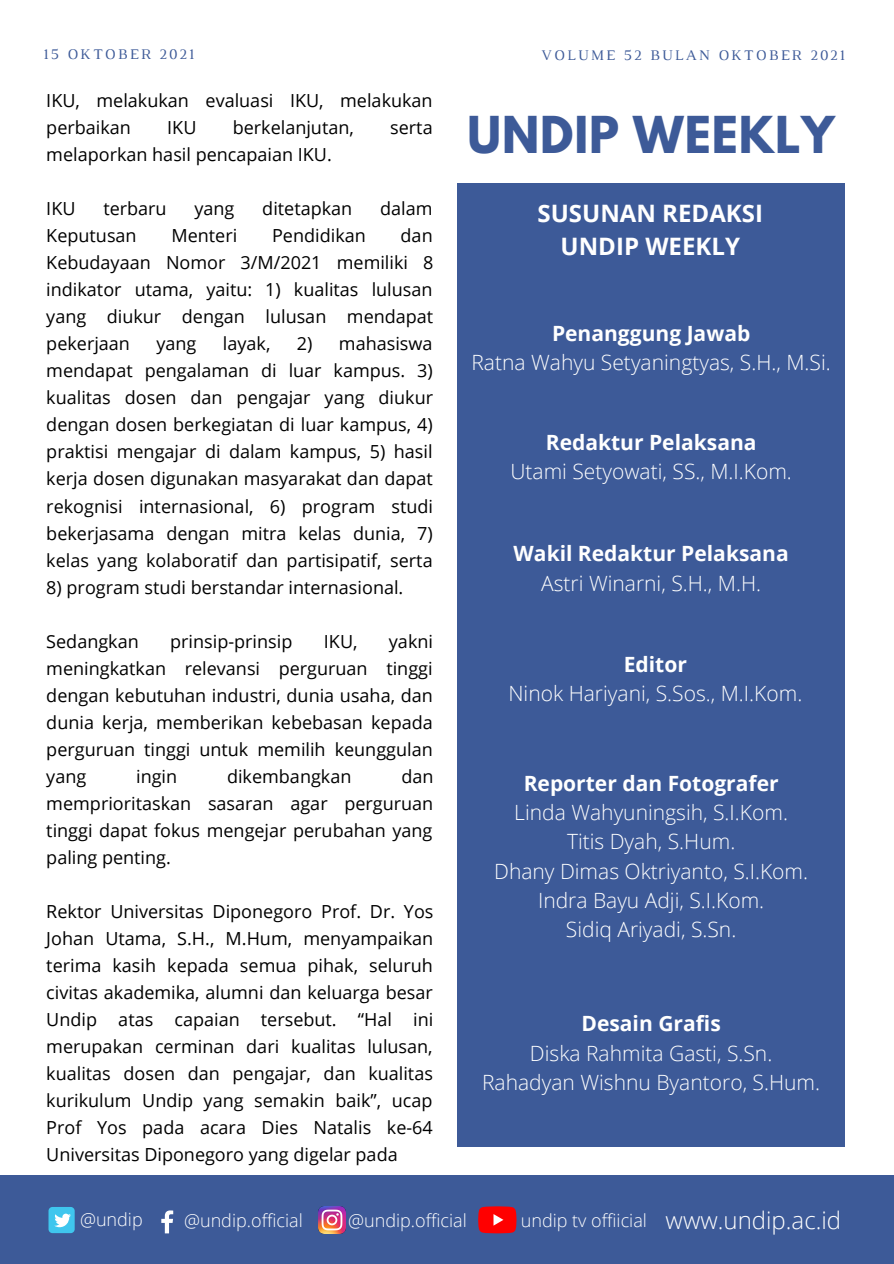
<style>
.page{position:relative;width:894px;height:1264px;background:#fff}
.page>*{position:absolute;margin:0;border:0;box-sizing:border-box;transform-origin:0 0}
.t1{font:700 45px "League Spartan";letter-spacing:.02em;color:#3d5a98}
.t2{font:700 24px "Open Sans";color:#fff}
.t3{font:300 24px "Open Sans";color:#fff}
.t4{font:300 21px "Open Sans";color:#fff}
.t5{font:700 21px "Open Sans";color:#fff}
.t6{font:18px/27px "Open Sans";color:#000;text-align:justify}
.t7{font:300 18px "Open Sans";color:#fff}
.t8{font:15px "Luthier";letter-spacing:.14em;color:#3d5a98}
</style>
<div class="page">
<div style="left:0;top:1175px;width:893px;height:88px;background:#3d5a98"></div>
<div style="left:48px;top:1206px;width:27px;height:27px;background:#3fc6ee;border-radius:4px"></div>
<svg style="left:54px;top:1213px;width:17px;height:14px"></svg>
<svg style="left:161px;top:1210px;width:12px;height:23px"></svg>
<svg style="left:478px;top:1206px;width:38px;height:27px"></svg>
<img style="left:318px;top:1206px;width:27px;height:27px">
<div style="left:457px;top:183px;width:387px;height:963px;background:#3d5a98"></div>
<p class="t8" style="left:44px;top:49px;width:152px">15 OKTOBER 2021</p>
<p class="t8" style="left:541px;top:49px;width:305px">VOLUME 52 BULAN OKTOBER 2021</p>
<p class="t6" style="left:46px;top:86px;width:388px">IKU, melakukan evaluasi IKU, melakukan perbaikan</p>
<p class="t6" style="left:167px;top:113px;width:31px">IKU</p>
<p class="t6" style="left:233px;top:113px;width:123px">berkelanjutan,</p>
<p class="t6" style="left:390px;top:113px;width:44px">serta</p>
<p class="t6" style="left:46px;top:140px;width:287px">melaporkan hasil pencapaian IKU.</p>
<p class="t6" style="left:46px;top:195px;width:31px">IKU</p>
<p class="t6" style="left:103px;top:195px;width:65px">terbaru</p>
<p class="t6" style="left:194px;top:195px;width:41px">yang</p>
<p class="t6" style="left:262px;top:195px;width:91px">ditetapkan</p>
<p class="t6" style="left:380px;top:195px;width:54px">dalam</p>
<p class="t6" style="left:46px;top:222px;width:92px">Keputusan</p>
<p class="t6" style="left:171px;top:222px;width:67px">Menteri</p>
<p class="t6" style="left:272px;top:222px;width:95px">Pendidikan</p>
<p class="t6" style="left:46px;top:222px;width:388px;text-indent:354px">dan Kebudayaan Nomor 3/M/2021 memiliki 8 indikator utama, yaitu: 1) kualitas lulusan yang diukur dengan lulusan mendapat pekerjaan</p>
<p class="t6" style="left:46px;top:330px;width:388px;text-indent:250px">2) mahasiswa mendapat pengalaman di luar kampus. 3) kualitas dosen dan pengajar yang diukur dengan dosen berkegiatan di luar kampus, 4) praktisi mengajar di dalam kampus, 5) hasil kerja dosen digunakan masyarakat dan dapat rekognisi internasional, 6) program studi bekerjasama dengan mitra kelas dunia, 7) kelas yang kolaboratif dan partisipatif, serta</p>
<p class="t6" style="left:46px;top:573px;width:358px">8) program studi berstandar internasional.</p>
<p class="t6" style="left:46px;top:627px;width:94px">Sedangkan</p>
<p class="t6" style="left:170px;top:627px;width:124px">prinsip-prinsip</p>
<p class="t6" style="left:324px;top:627px;width:35px">IKU,</p>
<p class="t6" style="left:156px;top:330px;width:41px">yang</p>
<p class="t6" style="left:223px;top:330px;width:49px">layak,</p>
<p class="t6" style="left:46px;top:627px;width:388px;text-indent:342px">yakni meningkatkan relevansi perguruan tinggi dengan kebutuhan industri, dunia usaha, dan dunia kerja, memberikan kebebasan kepada perguruan tinggi untuk memilih keunggulan yang</p>
<p class="t6" style="left:46px;top:762px;width:388px;text-indent:355px">dan memprioritaskan sasaran agar perguruan tinggi dapat fokus mengejar perubahan yang paling penting.</p>
<p class="t6" style="left:46px;top:897px;width:388px">Rektor Universitas Diponegoro Prof. Dr. Yos Johan Utama, S.H., M.Hum, menyampaikan terima kasih kepada semua pihak, seluruh civitas akademika, alumni dan keluarga besar Undip atas capaian tersebut. “Hal ini merupakan cerminan dari kualitas lulusan, kualitas dosen dan pengajar, dan kualitas kurikulum Undip yang semakin baik”, ucap Prof Yos pada acara Dies Natalis ke-64<br>Universitas Diponegoro yang digelar pada</p>
<p class="t6" style="left:136px;top:762px;width:43px">ingin</p>
<p class="t6" style="left:227px;top:762px;width:126px">dikembangkan</p>
<p class="t1" style="left:467px;top:113px;width:368px">UNDIP WEEKLY</p>
<p class="t2" style="left:537px;top:196px;width:227px">SUSUNAN REDAKSI</p>
<p class="t2" style="left:560px;top:229px;width:181px">UNDIP WEEKLY</p>
<p class="t5" style="left:552px;top:318px;width:200px">Penanggung Jawab</p>
<p class="t4" style="left:471px;top:347px;width:361px">Ratna Wahyu Setyaningtyas, S.H., M.Si.</p>
<p class="t5" style="left:545px;top:427px;width:212px">Redaktur Pelaksana</p>
<p class="t4" style="left:510px;top:456px;width:283px">Utami Setyowati, SS., M.I.Kom.</p>
<p class="t5" style="left:513px;top:539px;width:276px">Wakil Redaktur Pelaksana</p>
<p class="t4" style="left:541px;top:568px;width:221px">Astri Winarni, S.H., M.H.</p>
<p class="t5" style="left:623px;top:649px;width:65px">Editor</p>
<p class="t4" style="left:508px;top:678px;width:295px">Ninok Hariyani, S.Sos., M.I.Kom.</p>
<p class="t5" style="left:523px;top:768px;width:256px">Reporter dan Fotografer</p>
<p class="t4" style="left:514px;top:797px;width:275px">Linda Wahyuningsih, S.I.Kom.</p>
<p class="t4" style="left:567px;top:827px;width:170px">Titis Dyah, S.Hum.</p>
<p class="t4" style="left:494px;top:856px;width:315px">Dhany Dimas Oktriyanto, S.I.Kom.</p>
<p class="t4" style="left:538px;top:885px;width:228px">Indra Bayu Adji, S.I.Kom.</p>
<p class="t4" style="left:566px;top:914px;width:172px">Sidiq Ariyadi, S.Sn.</p>
<p class="t5" style="left:581px;top:1008px;width:141px">Desain Grafis</p>
<p class="t4" style="left:530px;top:1038px;width:244px">Diska Rahmita Gasti, S.Sn.</p>
<p class="t4" style="left:482px;top:1067px;width:339px">Rahadyan Wishnu Byantoro, S.Hum.</p>
<p class="t7" style="left:80px;top:1207px;width:64px">@undip</p>
<p class="t7" style="left:184px;top:1207px;width:120px">@undip.official</p>
<p class="t7" style="left:348px;top:1207px;width:120px">@undip.official</p>
<p class="t7" style="left:520px;top:1207px;width:128px">undip tv offiicial</p>
<p class="t3" style="left:665px;top:1203px;width:177px">www.undip.ac.id</p>
</div>
